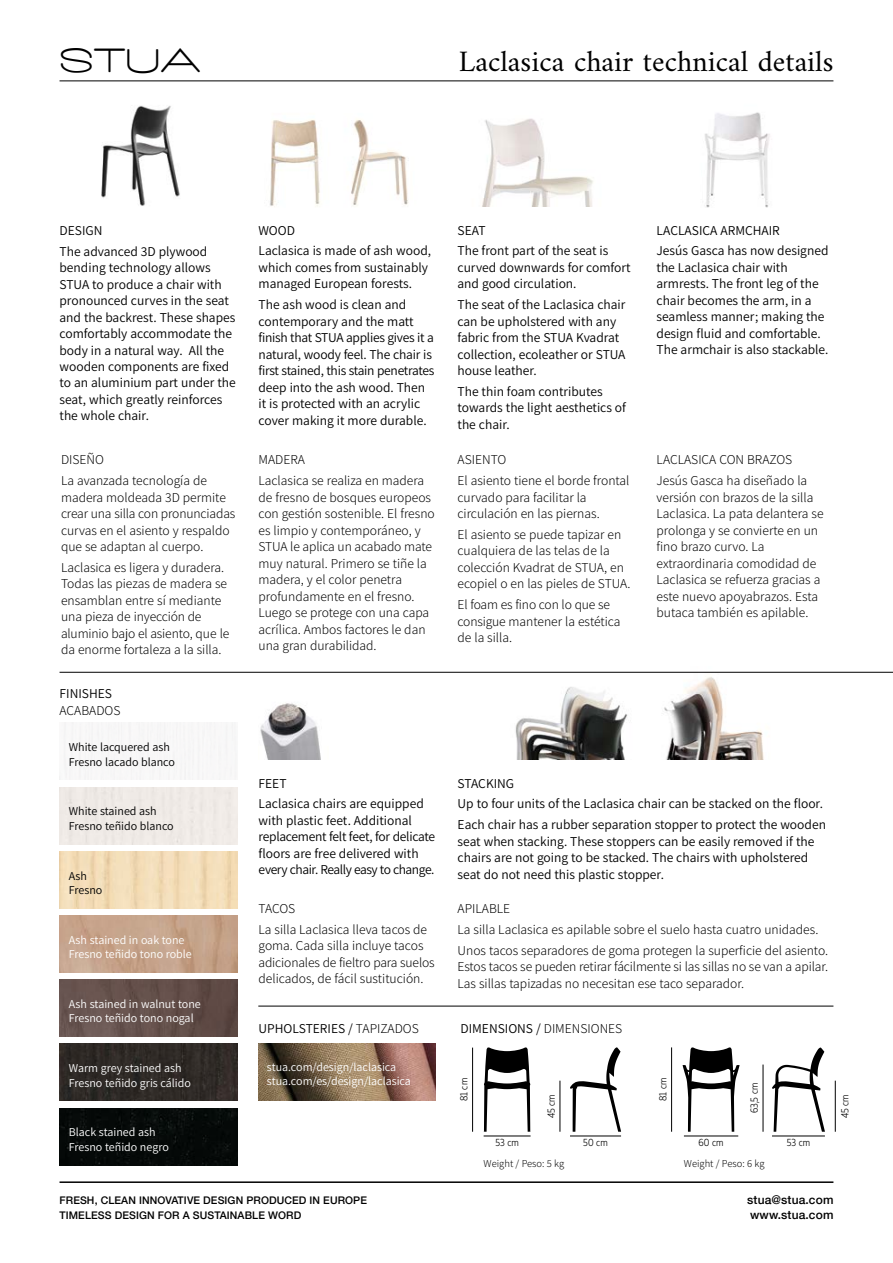
<style>
.page{position:relative;width:893px;height:1263px;background:#fff}
.page>*{position:absolute;margin:0;border:0;box-sizing:border-box;transform-origin:0 0}
.t1{font:36px "Salaryman";color:#000}
.t2{font:30px "Amiri";color:#000}
.t3{font:200 13.5px/16.5px "Assistant";color:#000}
.t4{font:200 13.5px/16.5px "Assistant";letter-spacing:-.02em;color:#000}
.t5{font:200 12px/14.4px "Assistant";color:#fff}
.t6{font:200 12px/14.4px "Assistant";color:#000}
.t7{font:500 12px "Helvetica Neue LT";letter-spacing:.01em;color:#000}
.t8{font:500 10.5px "Helvetica Neue LT";letter-spacing:.01em;color:#000}
.t9{font:300 10.5px "Muller Narrow";letter-spacing:.01em;color:#000}
.t10{font:200 10.5px "Assistant";color:#000}
</style>
<div class="page">
<img style="left:60px;top:80px;width:177px;height:126px">
<img style="left:270px;top:119px;width:139px;height:87px">
<img style="left:482px;top:118px;width:111px;height:88px">
<img style="left:705px;top:112px;width:65px;height:96px">
<hr style="left:60px;top:1181px;width:773px;height:2px;background:#000">
<hr style="left:60px;top:81px;width:773px;height:1px;background:#000">
<img style="left:260px;top:703px;width:61px;height:57px">
<img style="left:657px;top:671px;width:141px;height:89px">
<hr style="left:484px;top:1136px;width:47px;height:1px;background:#000">
<hr style="left:472px;top:1047px;width:1px;height:85px;background:#000">
<hr style="left:560px;top:1081px;width:1px;height:51px;background:#000">
<hr style="left:570px;top:1136px;width:51px;height:1px;background:#000">
<svg style="left:483px;top:1047px;width:48px;height:85px"></svg>
<img style="left:488px;top:671px;width:148px;height:89px">
<svg style="left:570px;top:1047px;width:51px;height:85px"></svg>
<hr style="left:684px;top:1136px;width:54px;height:1px;background:#000">
<hr style="left:671px;top:1047px;width:1px;height:85px;background:#000">
<hr style="left:763px;top:1064px;width:1px;height:68px;background:#000">
<hr style="left:835px;top:1081px;width:1px;height:51px;background:#000">
<hr style="left:772px;top:1136px;width:53px;height:1px;background:#000">
<svg style="left:683px;top:1047px;width:56px;height:85px"></svg>
<svg style="left:772px;top:1047px;width:53px;height:85px"></svg>
<hr style="left:258px;top:1006px;width:575px;height:1px;background:#000">
<img style="left:60px;top:915px;width:178px;height:57px">
<img style="left:60px;top:1044px;width:178px;height:57px">
<img style="left:60px;top:980px;width:178px;height:57px">
<div style="left:60px;top:1108px;width:178px;height:57px;background:#050908"></div>
<img style="left:60px;top:851px;width:178px;height:57px">
<hr style="left:60px;top:672px;width:833px;height:1px;background:#000">
<img style="left:259px;top:1044px;width:176px;height:56px">
<h1 class="t1" style="left:60px;top:46px;width:143px">STUA</h1>
<h2 class="t2" style="left:459px;top:43px;width:376px">Laclasica chair technical details</h2>
<p class="t3" style="left:60px;top:219px;width:149px;line-height:20.7px">DESIGN<br>The advanced 3D plywood</p>
<p class="t3" style="left:60px;top:259px;width:178px">bending technology allows<br>STUA to produce a chair with pronounced curves in the seat and the backrest. These shapes comfortably accommodate the body in a natural way. All the wooden components are fixed to an aluminium part under the seat, which greatly reinforces the whole chair.</p>
<p class="t3" style="left:61px;top:449px;width:148px;line-height:20.7px">DISEÑO<br>La avanzada tecnología de</p>
<p class="t3" style="left:61px;top:488px;width:176px">madera moldeada 3D permite crear una silla con pronunciadas curvas en el asiento y respaldo que se adaptan al cuerpo.</p>
<p class="t3" style="left:61px;top:558px;width:170px">Laclasica es ligera y duradera.<br>Todas las piezas de madera se ensamblan entre sí mediante una pieza de inyección de aluminio bajo el asiento, que le da enorme fortaleza a la silla.</p>
<p class="t3" style="left:60px;top:685px;width:62px">FINISHES<br>ACABADOS</p>
<p class="t6" style="left:69px;top:739px;width:108px">White lacquered ash<br>Fresno lacado blanco</p>
<p class="t6" style="left:69px;top:803px;width:106px">White stained ash<br>Fresno teñido blanco</p>
<p class="t6" style="left:69px;top:868px;width:35px">Ash<br>Fresno</p>
<p class="t5" style="left:69px;top:932px;width:124px">Ash stained in oak tone<br>Fresno teñido tono roble</p>
<p class="t5" style="left:69px;top:996px;width:133px">Ash stained in walnut tone<br>Fresno teñido tono nogal</p>
<p class="t5" style="left:69px;top:1060px;width:123px">Warm grey stained ash<br>Fresno teñido gris cálido</p>
<p class="t5" style="left:69px;top:1124px;width:101px">Black stained ash<br>Fresno teñido negro</p>
<p class="t3" style="left:259px;top:219px;width:174px;line-height:20.7px">WOOD<br>Laclasica is made of ash wood,</p>
<p class="t3" style="left:259px;top:258px;width:171px">which comes from sustainably managed European forests.</p>
<p class="t3" style="left:259px;top:296px;width:178px">The ash wood is clean and contemporary and the matt finish that STUA applies gives it a natural, woody feel. The chair is first stained, this stain penetrates deep into the ash wood. Then it is protected with an acrylic cover making it more durable.</p>
<p class="t3" style="left:259px;top:449px;width:167px;line-height:20.7px">MADERA<br>Laclasica se realiza en madera</p>
<p class="t3" style="left:259px;top:488px;width:178px">de fresno de bosques europeos con gestión sostenible. El fresno es limpio y contemporáneo, y<br>STUA le aplica un acabado mate muy natural. Primero se tiñe la madera, y el color penetra profundamente en el fresno.<br>Luego se protege con una capa acrílica. Ambos factores le dan una gran durabilidad.</p>
<p class="t3" style="left:458px;top:219px;width:152px;line-height:20.7px">SEAT<br>The front part of the seat is</p>
<p class="t3" style="left:458px;top:258px;width:175px">curved downwards for comfort and good circulation.</p>
<p class="t3" style="left:458px;top:296px;width:170px">The seat of the Laclasica chair can be upholstered with any fabric from the STUA Kvadrat collection, ecoleather or STUA house leather.</p>
<p class="t3" style="left:458px;top:382px;width:170px">The thin foam contributes towards the light aesthetics of the chair.</p>
<p class="t3" style="left:458px;top:449px;width:173px;line-height:20.7px">ASIENTO<br>El asiento tiene el borde frontal</p>
<p class="t3" style="left:458px;top:488px;width:144px">curvado para facilitar la circulación en las piernas.</p>
<p class="t3" style="left:458px;top:525px;width:174px">El asiento se puede tapizar en cualquiera de las telas de la colección Kvadrat de STUA, en ecopiel o en las pieles de STUA.</p>
<p class="t3" style="left:458px;top:596px;width:164px">El foam es fino con lo que se consigue mantener la estética de la silla.</p>
<p class="t3" style="left:657px;top:219px;width:173px;line-height:20.7px">LACLASICA ARMCHAIR<br>Jesús Gasca has now designed</p>
<p class="t3" style="left:657px;top:258px;width:173px">the Laclasica chair with armrests. The front leg of the chair becomes the arm, in a seamless manner; making the design fluid and comfortable.<br>The armchair is also stackable.</p>
<p class="t3" style="left:657px;top:449px;width:152px;line-height:20.7px">LACLASICA CON BRAZOS<br>Jesús Gasca ha diseñado la</p>
<p class="t3" style="left:657px;top:488px;width:169px">versión con brazos de la silla<br>Laclasica. La pata delantera se prolonga y se convierte en un fino brazo curvo. La extraordinaria comodidad de<br>Laclasica se refuerza gracias a este nuevo apoyabrazos. Esta butaca también es apilable.</p>
<p class="t3" style="left:259px;top:772px;width:167px;line-height:20.7px">FEET<br>Laclasica chairs are equipped</p>
<p class="t4" style="left:259px;top:811px;width:178px">with plastic feet. Additional replacement felt feet, for delicate floors are free delivered with every chair. Really easy to change.</p>
<p class="t3" style="left:259px;top:897px;width:170px;line-height:20.7px">TACOS<br>La silla Laclasica lleva tacos de</p>
<p class="t3" style="left:259px;top:937px;width:178px">goma. Cada silla incluye tacos adicionales de fieltro para suelos delicados, de fácil sustitución.</p>
<p class="t3" style="left:259px;top:1020px;width:162px">UPHOLSTERIES / TAPIZADOS</p>
<p class="t5" style="left:267px;top:1059px;width:146px">stua.com/design/laclasica stua.com/es/design/laclasica</p>
<p class="t3" style="left:458px;top:772px;width:370px;line-height:20.7px">STACKING<br>Up to four units of the Laclasica chair can be stacked on the floor.<br>Each chair has a rubber separation stopper to protect the wooden</p>
<p class="t3" style="left:458px;top:832px;width:358px">seat when stacking. These stoppers can be easily removed if the chairs are not going to be stacked. The chairs with upholstered seat do not need this plastic stopper.</p>
<p class="t3" style="left:458px;top:897px;width:372px;line-height:20.7px">APILABLE<br>La silla Laclasica es apilable sobre el suelo hasta cuatro unidades.<br>Unos tacos separadores de goma protegen la superficie del asiento.</p>
<p class="t3" style="left:458px;top:958px;width:372px">Estos tacos se pueden retirar fácilmente si las sillas no se van a apilar.<br>Las sillas tapizadas no necesitan ese taco separador.</p>
<p class="t3" style="left:460px;top:1020px;width:163px">DIMENSIONS / DIMENSIONES</p>
<p class="t9" style="left:458px;top:1101px;width:25px;rotate:-90deg">81 cm</p>
<p class="t9" style="left:495px;top:1136px;width:25px">53 cm</p>
<p class="t9" style="left:545px;top:1118px;width:26px;rotate:-90deg">45 cm</p>
<p class="t9" style="left:583px;top:1136px;width:26px">50 cm</p>
<p class="t9" style="left:657px;top:1101px;width:25px;rotate:-90deg">81 cm</p>
<p class="t9" style="left:748px;top:1113px;width:32px;rotate:-90deg">63,5 cm</p>
<p class="t9" style="left:838px;top:1118px;width:26px;rotate:-90deg">45 cm</p>
<p class="t9" style="left:787px;top:1136px;width:25px">53 cm</p>
<p class="t9" style="left:699px;top:1136px;width:26px">60 cm</p>
<p class="t10" style="left:484px;top:1156px;width:82px">Weight / Peso: 5 kg</p>
<p class="t10" style="left:684px;top:1156px;width:82px">Weight / Peso: 6 kg</p>
<p class="t8" style="left:60px;top:1193px;width:309px">FRESH, CLEAN INNOVATIVE DESIGN PRODUCED IN EUROPE</p>
<p class="t7" style="left:747px;top:1192px;width:88px">stua@stua.com</p>
<p class="t8" style="left:60px;top:1209px;width:243px">TIMELESS DESIGN FOR A SUSTAINABLE WORD</p>
<p class="t7" style="left:750px;top:1208px;width:85px">www.stua.com</p>
</div>
